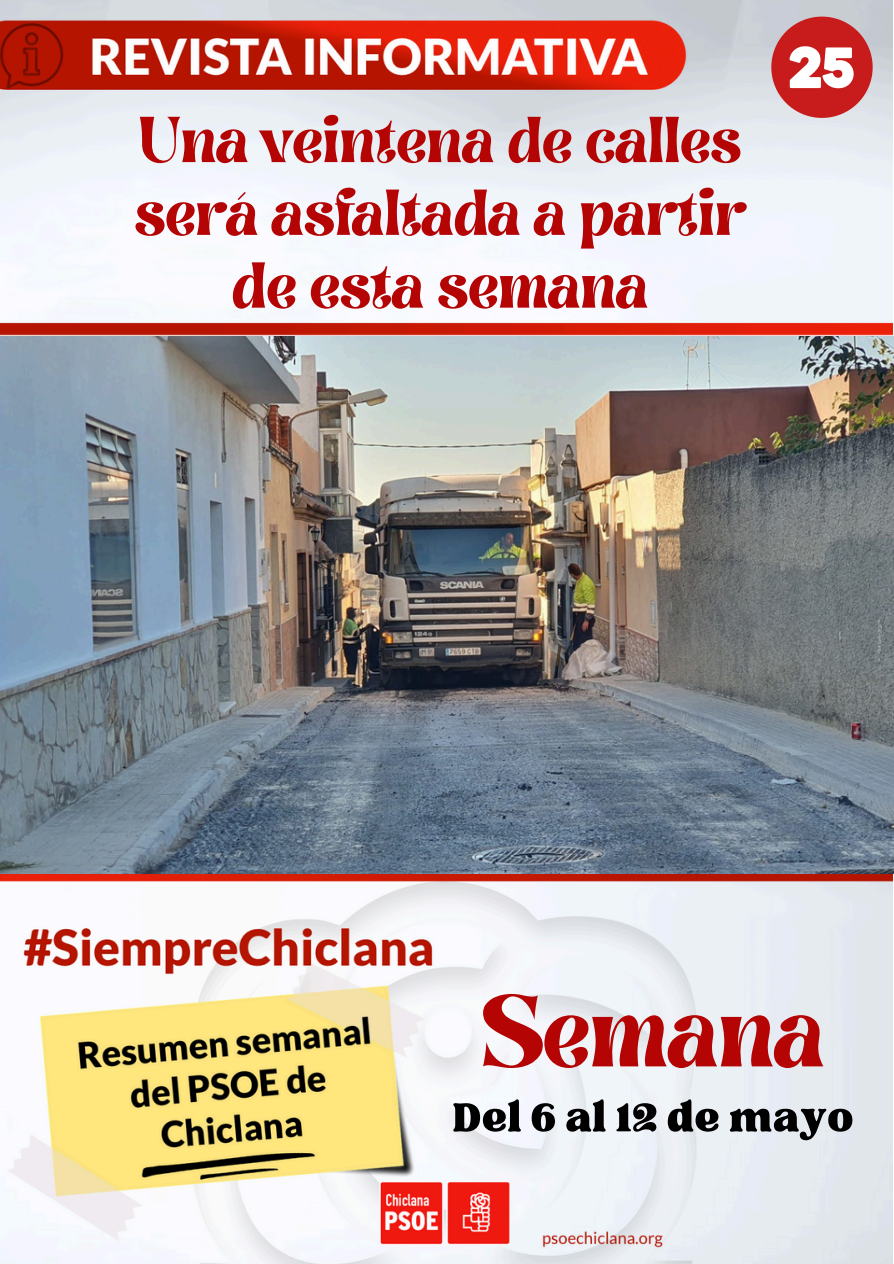
<style>
.page{position:relative;width:894px;height:1264px;background:#fff}
.page>*{position:absolute;margin:0;border:0;box-sizing:border-box;transform-origin:0 0}
.t1{font:81.6px "Brasika Display";color:#b40404}
.t2{font:55.65px "TAN Tangkiwood Display";letter-spacing:.01em;color:#000}
.t3{font:52.05px "Brasika Display";color:#b40404}
</style>
<div class="page">
<img style="left:0;top:0;width:892px;height:1263px">
<svg style="left:771px;top:17px;width:101px;height:101px"></svg>
<img style="left:0;top:336px;width:893px;height:537px">
<p class="t3" style="left:139px;top:100px;width:603px">Una veintena de calles</p>
<p class="t3" style="left:134px;top:172px;width:612px">será asfaltada a partir</p>
<p class="t3" style="left:232px;top:245px;width:418px">de esta semana</p>
<p class="t1" style="left:481px;top:968px;width:345px">Semana</p>
<p class="t2" style="left:452px;top:1096px;width:402px">Del 6 al 12 de mayo</p>
</div>
